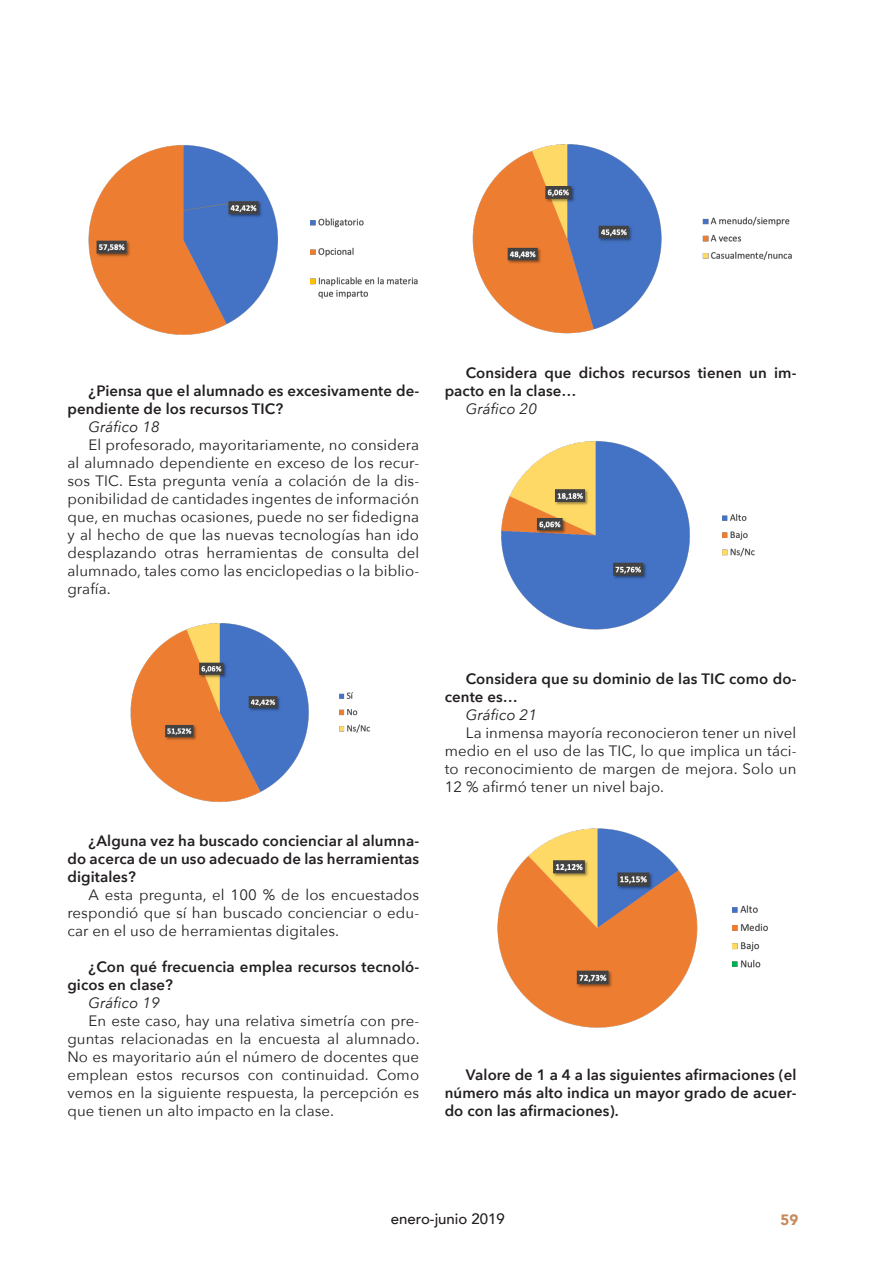
<style>
.page{position:relative;width:893px;height:1263px;background:#fff}
.page>*{position:absolute;margin:0;border:0;box-sizing:border-box;transform-origin:0 0}
.t1{font:15px/18px "Avenir Next";letter-spacing:.005em;color:#231f20;text-align:justify}
.t2{font:600 15px/18px "Avenir Next";letter-spacing:.005em;color:#231f20}
.t3{font:italic 15px "Avenir Next";letter-spacing:.005em;color:#231f20}
.t4{font:500 15px "Avenir";color:#231f20}
.t5{font:900 15px "Avenir";color:#c6895c}
</style>
<div class="page">
<img style="left:88px;top:145px;width:330px;height:190px">
<img style="left:130px;top:623px;width:241px;height:179px">
<img style="left:472px;top:144px;width:320px;height:190px">
<img style="left:501px;top:441px;width:254px;height:189px">
<img style="left:497px;top:828px;width:271px;height:200px">
<p class="t2" style="left:67px;top:381px;width:353px;text-indent:21px">¿Piensa que el alumnado es excesivamente de&shy;pendiente de los recursos TIC?</p>
<p class="t3" style="left:89px;top:414px;width:73px">Gráfico 18</p>
<p class="t1" style="left:67px;top:435px;width:353px;text-indent:21px">El profesorado, mayoritariamente, no considera al alumnado dependiente en exceso de los recur&shy;sos TIC. Esta pregunta venía a colación de la dis&shy;ponibilidad de cantidades ingentes de información que, en muchas ocasiones, puede no ser fidedigna y al hecho de que las nuevas tecnologías han ido desplazando otras herramientas de consulta del alumnado, tales como las enciclopedias o la biblio&shy;grafía.</p>
<p class="t2" style="left:445px;top:363px;width:353px;text-indent:21px">Considera que dichos recursos tienen un im&shy;pacto en la clase…</p>
<p class="t3" style="left:466px;top:396px;width:73px">Gráfico 20</p>
<p class="t2" style="left:67px;top:831px;width:353px;text-align:justify;text-indent:21px">¿Alguna vez ha buscado concienciar al alumna&shy;do acerca de un uso adecuado de las herramientas digitales?</p>
<p class="t1" style="left:67px;top:885px;width:353px;text-indent:21px">A esta pregunta, el 100 % de los encuestados respondió que sí han buscado concienciar o edu&shy;car en el uso de herramientas digitales.</p>
<p class="t2" style="left:67px;top:957px;width:353px;text-indent:21px">¿Con qué frecuencia emplea recursos tecnoló&shy;gicos en clase?</p>
<p class="t3" style="left:89px;top:990px;width:73px">Gráfico 19</p>
<p class="t1" style="left:67px;top:1011px;width:354px;text-indent:21px">En este caso, hay una relativa simetría con pre&shy;guntas relacionadas en la encuesta al alumnado.<br>No es mayoritario aún el número de docentes que emplean estos recursos con continuidad. Como vemos en la siguiente respuesta, la percepción es que tienen un alto impacto en la clase.</p>
<p class="t2" style="left:445px;top:669px;width:353px;text-indent:21px">Considera que su dominio de las TIC como do&shy;cente es…</p>
<p class="t3" style="left:466px;top:702px;width:73px">Gráfico 21</p>
<p class="t1" style="left:445px;top:723px;width:353px;text-indent:21px">La inmensa mayoría reconocieron tener un nivel medio en el uso de las TIC, lo que implica un táci&shy;to reconocimiento de margen de mejora. Solo un 12 % afirmó tener un nivel bajo.</p>
<p class="t2" style="left:445px;top:1065px;width:353px;text-align:justify;text-indent:21px">Valore de 1 a 4 a las siguientes afirmaciones (el número más alto indica un mayor grado de acuer&shy;do con las afirmaciones).</p>
<p class="t4" style="left:391px;top:1206px;width:116px">enero-junio 2019</p>
<p class="t5" style="left:781px;top:1206px;width:19px">59</p>
</div>
